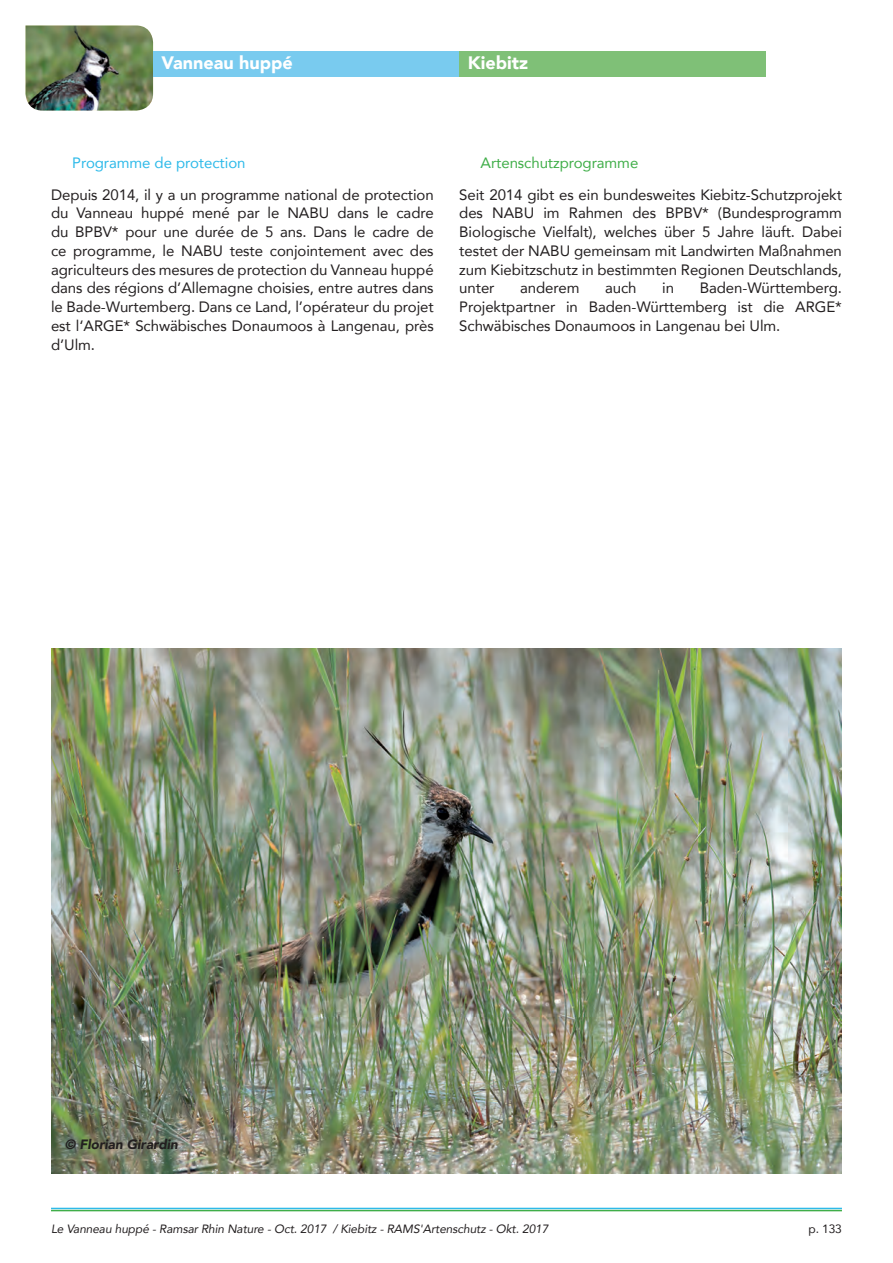
<style>
.page{position:relative;width:893px;height:1263px;background:#fff}
.page>*{position:absolute;margin:0;border:0;box-sizing:border-box;transform-origin:0 0}
.t1{font:900 18px "Avenir";color:#fff}
.t2{font:15px/18.8px "Avenir";letter-spacing:-.005em;color:#231f20;text-align:justify}
.t3{font:15px "Avenir";letter-spacing:-.005em;color:#2ebae9}
.t4{font:15px "Avenir";letter-spacing:-.005em;color:#40ae49}
.t5{font:italic 900 13.5px "Avenir";letter-spacing:-.005em;color:#231f20}
.t6{font:italic 12px "Avenir";letter-spacing:-.01em;color:#231f20}
.t7{font:12px "Avenir";color:#231f20}
</style>
<div class="page">
<img style="left:26px;top:26px;width:127px;height:85px">
<div style="left:153px;top:51px;width:306px;height:26px;background:#79cbef"></div>
<div style="left:459px;top:51px;width:306px;height:26px;background:#7fc077"></div>
<hr style="left:51px;top:1208px;width:791px;height:1px;background:#2ebae9">
<hr style="left:51px;top:1210px;width:791px;height:1px;background:#40ae49">
<img style="left:51px;top:648px;width:791px;height:526px">
<p class="t1" style="left:162px;top:47px;width:133px">Vanneau huppé</p>
<p class="t1" style="left:468px;top:47px;width:62px">Kiebitz</p>
<p class="t3" style="left:72px;top:151px;width:175px">Programme de protection</p>
<p class="t2" style="left:51px;top:185px;width:384px">Depuis 2014, il y a un programme national de protection du Vanneau huppé mené par le NABU dans le cadre du BPBV* pour une durée de 5 ans. Dans le cadre de ce programme, le NABU teste conjointement avec des agriculteurs des mesures de protection du Vanneau huppé dans des régions d’Allemagne choisies, entre autres dans le Bade-Wurtemberg. Dans ce Land, l’opérateur du projet est l‘ARGE* Schwäbisches Donaumoos à Langenau, près d’Ulm.</p>
<p class="t4" style="left:480px;top:151px;width:159px">Artenschutzprogramme</p>
<p class="t2" style="left:459px;top:185px;width:384px">Seit 2014 gibt es ein bundesweites Kiebitz-Schutzprojekt des NABU im Rahmen des BPBV* (Bundesprogramm Biologische Vielfalt), welches über 5 Jahre läuft. Dabei testet der NABU gemeinsam mit Landwirten Maßnahmen zum Kiebitzschutz in bestimmten Regionen Deutschlands, unter</p>
<p class="t2" style="left:459px;top:278px;width:384px;text-indent:241px">Baden-Württemberg.<br>Projektpartner in Baden-Württemberg ist die ARGE* Schwäbisches Donaumoos in Langenau bei Ulm.</p>
<p class="t2" style="left:520px;top:278px;width:61px">anderem</p>
<p class="t2" style="left:605px;top:278px;width:33px">auch</p>
<p class="t2" style="left:662px;top:278px;width:13px">in</p>
<p class="t5" style="left:65px;top:1133px;width:115px">© Florian Girardin</p>
<p class="t6" style="left:51px;top:1221px;width:499px">Le Vanneau huppé - Ramsar Rhin Nature - Oct. 2017 / Kiebitz - RAMS'Artenschutz - Okt. 2017</p>
<p class="t7" style="left:808px;top:1219px;width:35px">p. 133</p>
</div>
